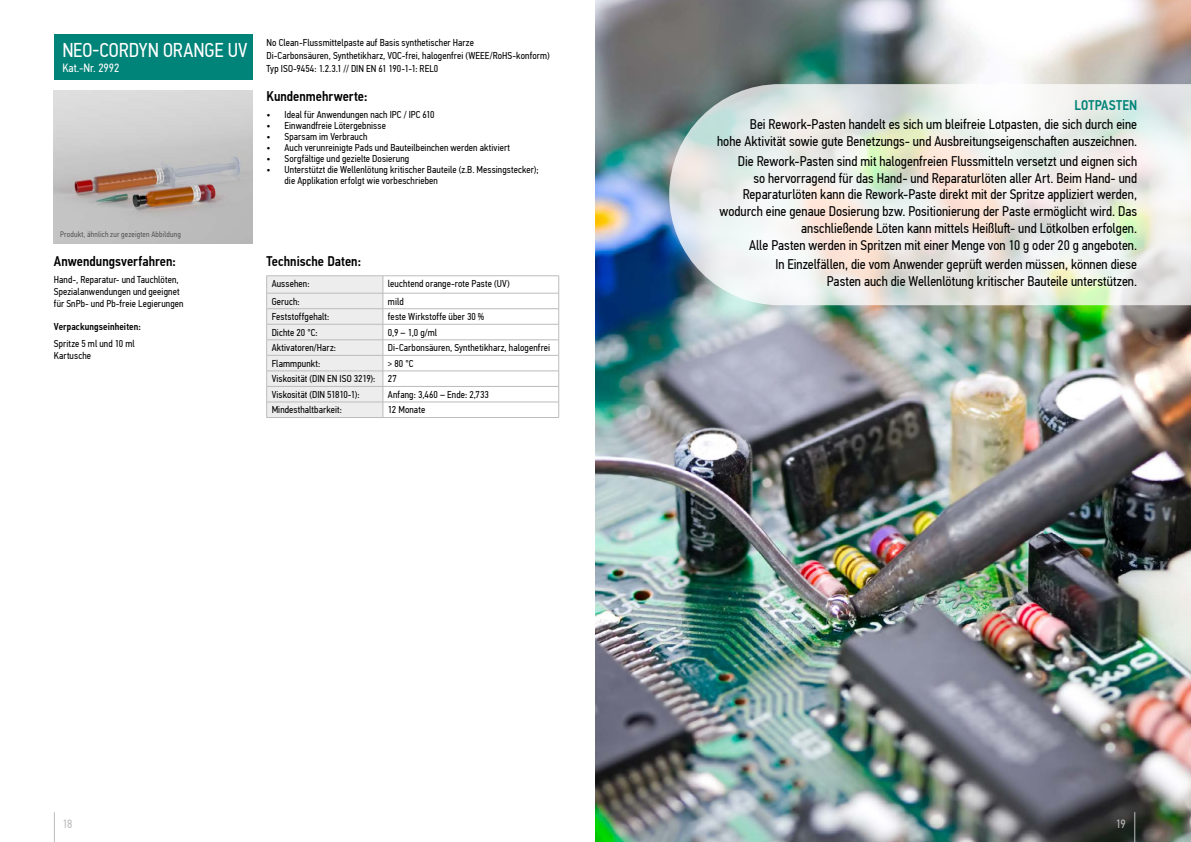
<style>
.page{position:relative;width:1191px;height:842px;background:#fff}
.page>*{position:absolute;margin:0;border:0;box-sizing:border-box;transform-origin:0 0}
.t1{font:20px "PF Din Text Cond Pro";letter-spacing:-.005em;color:#fff}
.t2{font:14px/16.8px "PF Din Text Cond Pro";color:#000;text-align:right}
.t3{font:500 14px "PF Din Text Cond Pro";color:#000}
.t4{font:500 14px "PF Din Text Cond Pro";letter-spacing:.01em;color:#008378}
.t5{font:12px "PF Din Text Cond Pro";letter-spacing:-.005em;color:#fff}
.t6{font:12px "PF Din Text Cond Pro";color:#bcbcbc}
.t7{font:10px/12px "PF Din Text Cond Pro";letter-spacing:.01em;color:#000}
.t8{font:500 10px "PF Din Text Cond Pro";letter-spacing:.01em;color:#000}
.t9{font:8px "PF Din Text Cond Pro";letter-spacing:.02em;color:#575756}
</style>
<div class="page">
<hr style="left:54px;top:812px;width:1px;height:30px;background:#bcbcbc">
<img style="left:595px;top:0;width:596px;height:842px">
<hr style="left:1134px;top:812px;width:1px;height:30px;background:#bcbcbc">
<div style="left:54px;top:34px;width:198px;height:45px;background:#008378"></div>
<img style="left:54px;top:91px;width:198px;height:153px">
<hr style="left:383px;top:276px;width:176px;height:1px;background:#bcbcbc">
<hr style="left:383px;top:293px;width:176px;height:1px;background:#bcbcbc">
<hr style="left:383px;top:309px;width:176px;height:1px;background:#bcbcbc">
<hr style="left:383px;top:324px;width:176px;height:1px;background:#bcbcbc">
<hr style="left:383px;top:340px;width:176px;height:1px;background:#bcbcbc">
<hr style="left:383px;top:355px;width:176px;height:1px;background:#bcbcbc">
<hr style="left:383px;top:371px;width:176px;height:1px;background:#bcbcbc">
<hr style="left:383px;top:386px;width:176px;height:1px;background:#bcbcbc">
<hr style="left:383px;top:402px;width:176px;height:1px;background:#bcbcbc">
<svg style="left:266px;top:276px;width:118px;height:141px"></svg>
<svg style="left:558px;top:276px;width:1px;height:141px"></svg>
<hr style="left:266px;top:417px;width:117px;height:1px;background:#bcbcbc">
<hr style="left:383px;top:417px;width:176px;height:1px;background:#bcbcbc">
<svg style="left:669px;top:84px;width:522px;height:221px"></svg>
<h1 class="t1" style="left:62px;top:38px;width:187px">NEO-CORDYN ORANGE UV</h1>
<p class="t5" style="left:62px;top:60px;width:58px">Kat.-Nr. 2992</p>
<p class="t9" style="left:60px;top:229px;width:122px">Produkt, ähnlich zur gezeigten Abbildung</p>
<h2 class="t3" style="left:54px;top:252px;width:123px">Anwendungsverfahren:</h2>
<p class="t7" style="left:54px;top:274px;width:131px">Hand-, Reparatur- und Tauchlöten,<br>Spezialanwendungen und geeignet für SnPb- und Pb-freie Legierungen</p>
<p class="t8" style="left:54px;top:320px;width:88px">Verpackungseinheiten:</p>
<p class="t7" style="left:54px;top:338px;width:82px">Spritze 5 ml und 10 ml<br>Kartusche</p>
<p class="t7" style="left:266px;top:36px;width:284px;line-height:13px">No Clean-Flussmittelpaste auf Basis synthetischer Harze<br>Di-Carbonsäuren, Synthetikharz, VOC-frei, halogenfrei (WEEE/RoHS-konform)<br>Typ ISO-9454: 1.2.3.1 // DIN EN 61 190-1-1: REL0</p>
<h2 class="t3" style="left:266px;top:88px;width:102px">Kundenmehrwerte:</h2>
<p class="t7" style="left:266px;top:108px;width:170px">• Ideal für Anwendungen nach IPC / IPC 610</p>
<p class="t7" style="left:266px;top:119px;width:121px">• Einwandfreie Lötergebnisse</p>
<p class="t7" style="left:266px;top:130px;width:102px">• Sparsam im Verbrauch</p>
<p class="t7" style="left:266px;top:141px;width:245px">• Auch verunreinigte Pads und Bauteilbeinchen werden aktiviert</p>
<p class="t7" style="left:266px;top:152px;width:144px">• Sorgfältige und gezielte Dosierung</p>
<p class="t7" style="left:284px;top:164px;width:256px;line-height:11px;text-indent:-18px">• Unterstützt die Wellenlötung kritischer Bauteile (z.B. Messingstecker); die Applikation erfolgt wie vorbeschrieben</p>
<h2 class="t3" style="left:266px;top:252px;width:96px">Technische Daten:</h2>
<p class="t7" style="left:272px;top:278px;width:39px">Aussehen:</p>
<p class="t7" style="left:388px;top:278px;width:123px">leuchtend orange-rote Paste (UV)</p>
<p class="t7" style="left:272px;top:295px;width:29px">Geruch:</p>
<p class="t7" style="left:388px;top:295px;width:17px">mild</p>
<p class="t7" style="left:272px;top:311px;width:59px">Feststoffgehalt:</p>
<p class="t7" style="left:388px;top:311px;width:98px">feste Wirkstoffe über 30 %</p>
<p class="t7" style="left:272px;top:326px;width:48px">Dichte 20 °C:</p>
<p class="t7" style="left:388px;top:326px;width:51px">0,9 – 1,0 g/ml</p>
<p class="t7" style="left:272px;top:342px;width:66px">Aktivatoren/Harz:</p>
<p class="t7" style="left:388px;top:342px;width:164px">Di-Carbonsäuren, Synthetikharz, halogenfrei</p>
<p class="t7" style="left:272px;top:357px;width:50px">Flammpunkt:</p>
<p class="t7" style="left:388px;top:357px;width:27px">&gt; 80 °C</p>
<p class="t7" style="left:272px;top:373px;width:105px">Viskosität (DIN EN ISO 3219):</p>
<p class="t7" style="left:388px;top:373px;width:10px">27</p>
<p class="t7" style="left:272px;top:388px;width:89px">Viskosität (DIN 51810-1):</p>
<p class="t7" style="left:388px;top:388px;width:102px">Anfang: 3,460 – Ende: 2,733</p>
<p class="t7" style="left:272px;top:404px;width:72px">Mindesthaltbarkeit:</p>
<p class="t7" style="left:388px;top:404px;width:39px">12 Monate</p>
<h2 class="t4" style="left:1074px;top:96px;width:64px">LOTPASTEN</h2>
<h2 class="t2" style="left:717px;top:116px;width:421px">Bei Rework-Pasten handelt es sich um bleifreie Lotpasten, die sich durch eine<br>hohe Aktivität sowie gute Benetzungs- und Ausbreitungseigenschaften auszeichnen.</h2>
<p class="t2" style="left:719px;top:153px;width:419px">Die Rework-Pasten sind mit halogenfreien Flussmitteln versetzt und eignen sich<br>so hervorragend für das Hand- und Reparaturlöten aller Art. Beim Hand- und Reparaturlöten kann die Rework-Paste direkt mit der Spritze appliziert werden, wodurch eine genaue Dosierung bzw. Positionierung der Paste ermöglicht wird. Das anschließende Löten kann mittels Heißluft- und Lötkolben erfolgen.<br>Alle Pasten werden in Spritzen mit einer Menge von 10 g oder 20 g angeboten.</p>
<h2 class="t2" style="left:775px;top:256px;width:363px">In Einzelfällen, die vom Anwender geprüft werden müssen, können diese<br>Pasten auch die Wellenlötung kritischer Bauteile unterstützen.</h2>
<p class="t6" style="left:62px;top:817px;width:11px">18</p>
<p class="t6" style="left:1115px;top:817px;width:11px">19</p>
</div>
